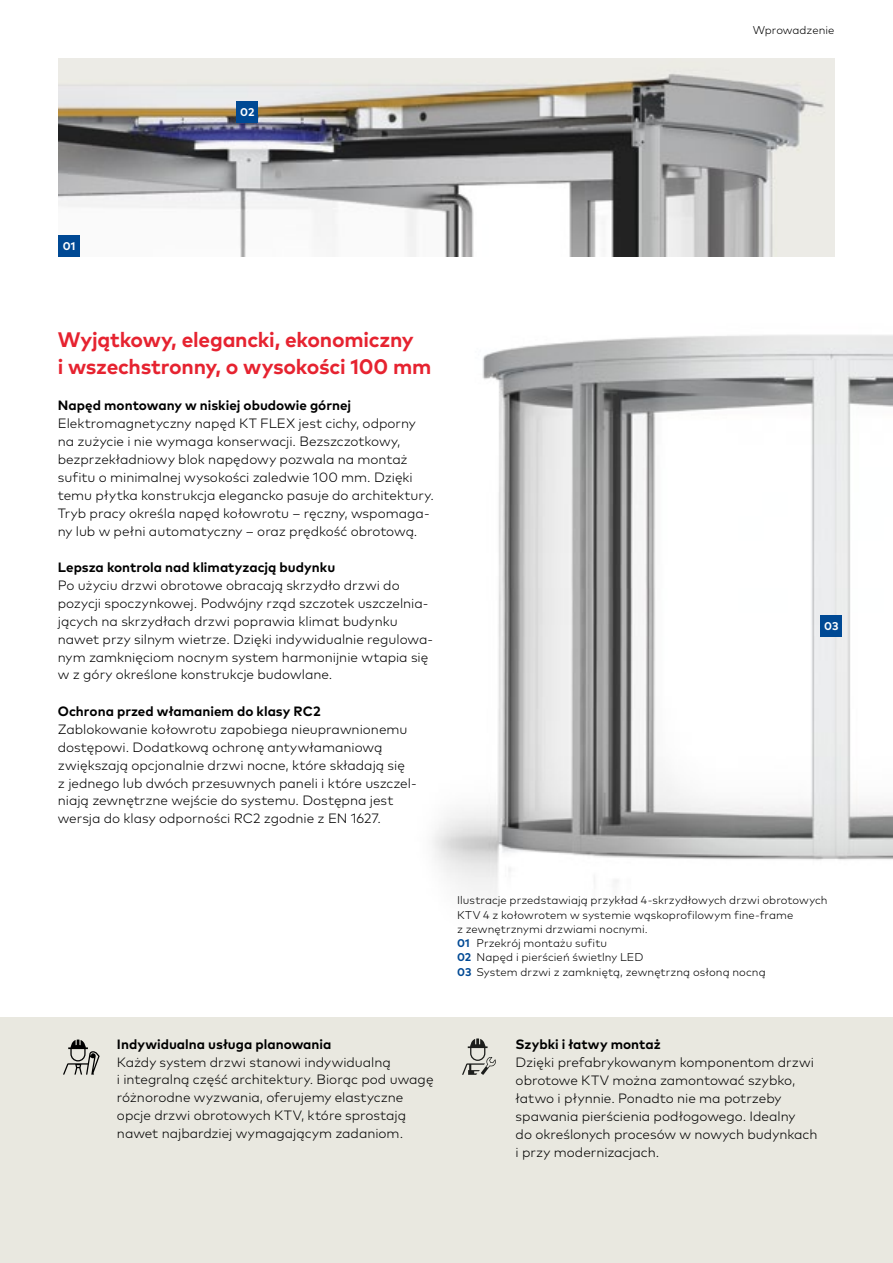
<style>
.page{position:relative;width:893px;height:1263px;background:#fff}
.page>*{position:absolute;margin:0;border:0;box-sizing:border-box;transform-origin:0 0}
.t1{font:700 21px/27px "Mark Pro";letter-spacing:-.01em;color:#e62330}
.t2{font:300 13.5px/18px "Mark Pro";color:#000}
.t3{font:700 13.5px "Mark Pro";color:#000}
.t4{font:300 11.25px/14.2px "Mark Pro";letter-spacing:.005em;color:#000}
.t5{font:700 11.25px "Mark Pro";color:#fff}
.s1{font-weight:700;color:#004994}
</style>
<div class="page">
<img style="left:58px;top:58px;width:776px;height:198px">
<div style="left:0;top:1017px;width:893px;height:246px;background:#e9e8e0"></div>
<svg style="left:63px;top:1039px;width:37px;height:35px"></svg>
<img style="left:432px;top:335px;width:461px;height:562px">
<div style="left:821px;top:615px;width:21px;height:21px;background:#004994"></div>
<div style="left:237px;top:101px;width:21px;height:21px;background:#004994"></div>
<div style="left:58px;top:235px;width:22px;height:21px;background:#004994"></div>
<svg style="left:462px;top:1038px;width:34px;height:37px"></svg>
<p class="t5" style="left:240px;top:104px;width:16px">02</p>
<p class="t4" style="left:753px;top:22px;width:83px">Wprowadzenie</p>
<p class="t5" style="left:63px;top:238px;width:14px">01</p>
<h1 class="t1" style="left:58px;top:324px;width:375px">Wyjątkowy, elegancki, ekonomiczny<br>i wszechstronny, o wysokości 100 mm</h1>
<p class="t3" style="left:58px;top:394px;width:295px">Napęd montowany w niskiej obudowie górnej</p>
<p class="t2" style="left:58px;top:413px;width:378px">Elektromagnetyczny napęd KT FLEX jest cichy, odporny na zużycie i nie wymaga konserwacji. Bezszczotkowy, bezprzekładniowy blok napędowy pozwala na montaż sufitu o minimalnej wysokości zaledwie 100 mm. Dzięki temu płytka konstrukcja elegancko pasuje do architektury.<br>Tryb pracy określa napęd kołowrotu – ręczny, wspomaga&shy;ny lub w pełni automatyczny – oraz prędkość obrotową.</p>
<p class="t3" style="left:58px;top:556px;width:279px">Lepsza kontrola nad klimatyzacją budynku</p>
<p class="t2" style="left:58px;top:575px;width:377px">Po użyciu drzwi obrotowe obracają skrzydło drzwi do pozycji spoczynkowej. Podwójny rząd szczotek uszczelnia&shy;jących na skrzydłach drzwi poprawia klimat budynku nawet przy silnym wietrze. Dzięki indywidualnie regulowa&shy;nym zamknięciom nocnym system harmonijnie wtapia się w z góry określone konstrukcje budowlane.</p>
<p class="t3" style="left:58px;top:700px;width:264px">Ochrona przed włamaniem do klasy RC2</p>
<p class="t2" style="left:58px;top:719px;width:360px">Zablokowanie kołowrotu zapobiega nieuprawnionemu dostępowi. Dodatkową ochronę antywłamaniową zwiększają opcjonalnie drzwi nocne, które składają się<br>z jednego lub dwóch przesuwnych paneli i które uszczel&shy;niają zewnętrzne wejście do systemu. Dostępna jest wersja do klasy odporności RC2 zgodnie z EN 1627.</p>
<p class="t5" style="left:824px;top:617px;width:16px">03</p>
<p class="t3" style="left:117px;top:1033px;width:216px">Indywidualna usługa planowania</p>
<p class="t2" style="left:117px;top:1052px;width:318px">Każdy system drzwi stanowi indywidualną<br>i integralną część architektury. Biorąc pod uwagę różnorodne wyzwania, oferujemy elastyczne opcje drzwi obrotowych KTV, które sprostają nawet najbardziej wymagającym zadaniom.</p>
<p class="t4" style="left:457px;top:892px;width:372px">Ilustracje przedstawiają przykład 4-skrzydłowych drzwi obrotowych KTV 4 z kołowrotem w systemie wąskoprofilowym fine-frame<br>z zewnętrznymi drzwiami nocnymi.<br><span class="s1">01</span> Przekrój montażu sufitu<br><span class="s1">02</span> Napęd i pierścień świetlny LED<br><span class="s1">03</span> System drzwi z zamkniętą, zewnętrzną osłoną nocną</p>
<p class="t3" style="left:516px;top:1033px;width:147px">Szybki i łatwy montaż</p>
<p class="t2" style="left:516px;top:1052px;width:303px">Dzięki prefabrykowanym komponentom drzwi obrotowe KTV można zamontować szybko, łatwo i płynnie. Ponadto nie ma potrzeby spawania pierścienia podłogowego. Idealny<br>do określonych procesów w nowych budynkach i przy modernizacjach.</p>
</div>
